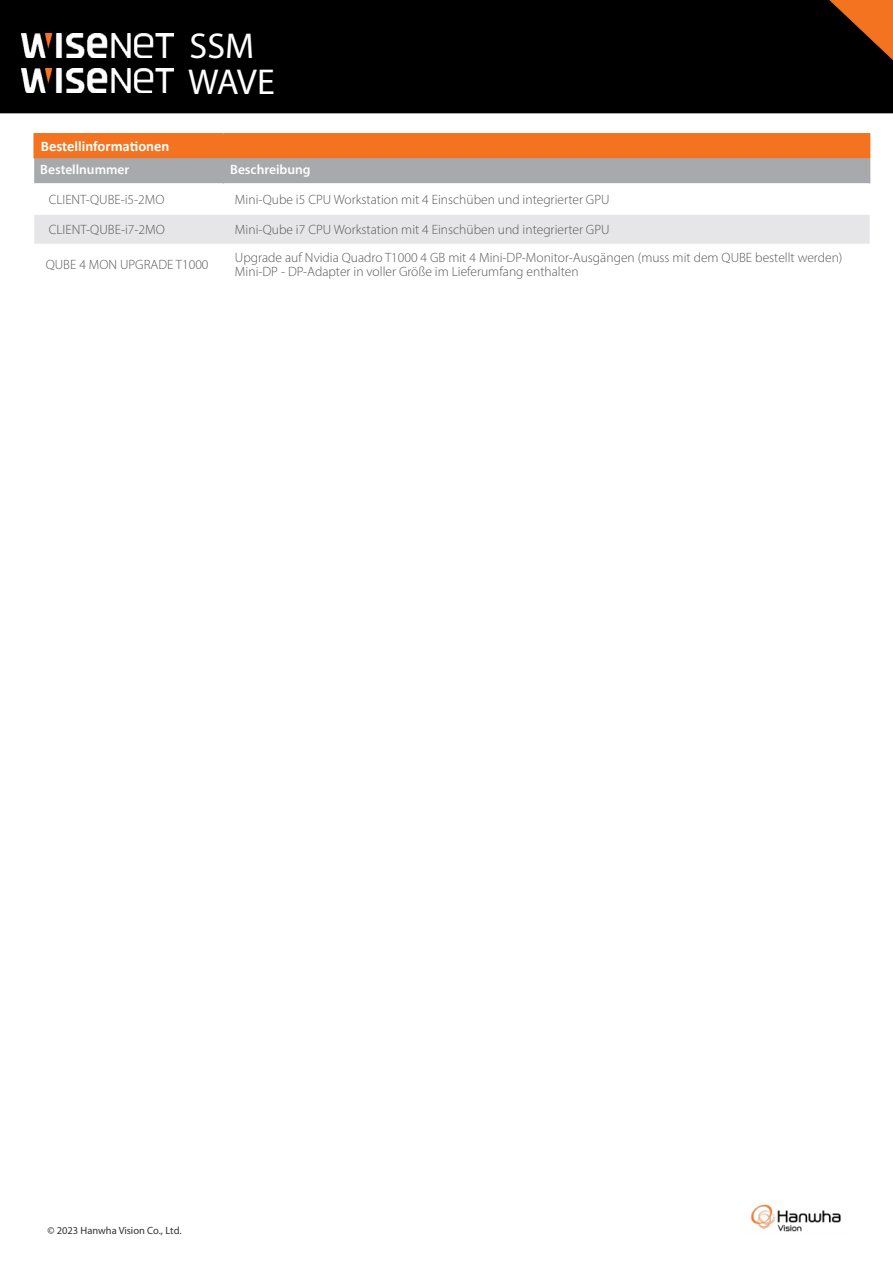
<style>
.page{position:relative;width:893px;height:1263px;background:#fff}
.page>*{position:absolute;margin:0;border:0;box-sizing:border-box;transform-origin:0 0}
.t1{font:36px/36px "Myriad Pro";color:#fff}
.t2{font:700 14.7px "Calibri";color:#fff}
.t3{font:300 13.5px/13.5px "Myriad Pro";color:#57575a}
.t4{font:600 13.5px "Myriad Pro";color:#fff}
.t5{font:10.5px "Myriad Pro";color:#333}
.s1{color:#252525}
</style>
<div class="page">
<div style="left:0;top:0;width:892px;height:113px;background:#000"></div>
<svg style="left:829px;top:0;width:63px;height:59px"></svg>
<img style="left:21px;top:68px;width:152px;height:24px">
<img style="left:21px;top:34px;width:152px;height:24px">
<img style="left:750px;top:1204px;width:91px;height:28px">
<div style="left:34px;top:134px;width:835px;height:24px;background:#f37320"></div>
<div style="left:34px;top:158px;width:834px;height:25px;background:#a8a9ac"></div>
<svg style="left:34px;top:183px;width:835px;height:1px"></svg>
<div style="left:34px;top:215px;width:835px;height:29px;background:#e6e6e8"></div>
<hr style="left:33px;top:133px;width:190px;height:1px;background:#f37320">
<hr style="left:33px;top:134px;width:2px;height:24px;background:#f37320">
<hr style="left:223px;top:133px;width:647px;height:1px;background:#f37320">
<hr style="left:868px;top:134px;width:2px;height:24px;background:#f37320">
<hr style="left:222px;top:158px;width:2px;height:25px;background:#a8a9ac">
<hr style="left:868px;top:158px;width:2px;height:25px;background:#a8a9ac">
<h1 class="t1" style="left:188px;top:27px;width:88px">SSM<br>WAVE</h1>
<p class="t2" style="left:41px;top:135px;width:130px">Bestellinformationen</p>
<p class="t4" style="left:40px;top:161px;width:91px">Bestellnummer</p>
<p class="t4" style="left:230px;top:161px;width:82px">Beschreibung</p>
<p class="t3" style="left:49px;top:193px;width:117px">CLIENT-QUBE-i5-2MO</p>
<p class="t3" style="left:235px;top:193px;width:376px">Mini-Qube i5 CPU Workstation mit 4 Einschüben und integrierter GPU</p>
<p class="t3" style="left:49px;top:223px;width:117px">CLIENT-QUBE-i7-2MO</p>
<p class="t3" style="left:235px;top:223px;width:376px">Mini-Qube i7 CPU Workstation mit 4 Einschüben und integrierter GPU</p>
<p class="t3" style="left:46px;top:258px;width:164px">QUBE 4 MON UPGRADE T1000</p>
<p class="t3" style="left:235px;top:251px;width:609px">Upgrade auf Nvidia Quadro T1000 4 GB mit 4 Mini-DP-Monitor-Ausgängen (muss mit dem QUBE bestellt werden)<br>Mini-DP - DP-Adapter in voller Größe im Lieferumfang enthalten</p>
<p class="t5" style="left:47px;top:1224px;width:136px"><span class="s1">©</span> 2023 Hanwha Vision Co., Ltd.</p>
</div>
